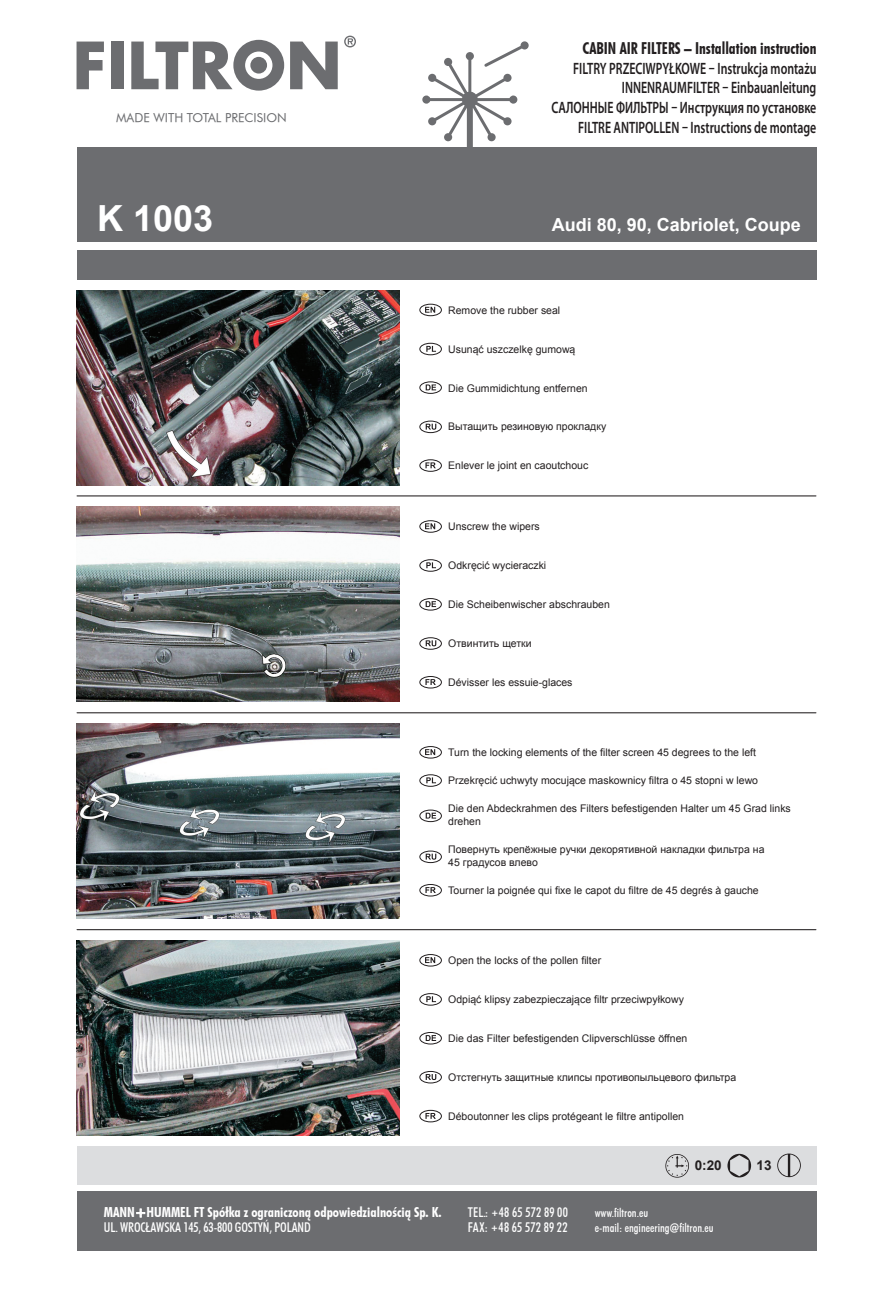
<style>
.page{position:relative;width:893px;height:1297px;background:#fff}
.page>*{position:absolute;margin:0;border:0;box-sizing:border-box;transform-origin:0 0}
.t1{font:700 36px "Arial";color:#fff}
.t2{font:700 18px "Arial";color:#fff}
.t3{font:600 16.5px/19.8px "Myriad Pro";color:#231f20;text-align:right;scale:.72 1}
.t4{font:16.5px "Futura Bd Cn AT";color:#231f20;scale:.92 1}
.t5{font:13.8px "Futura Bd Cn AT";color:#fff}
.t6{font:13.5px "Futura Md Cn AT";letter-spacing:-.01em;color:#fff}
.t7{font:13.5px/15px "Futura Md Cn AT";letter-spacing:.02em;color:#fff}
.t8{font:700 13.5px "Arial";color:#231f20}
.t9{font:12.45px "Futura Bk AT";color:#6c6d70}
.t10{font:12px/15px "Futura Md Cn AT";color:#fff}
.t11{font:10.5px/13px "Arial";color:#231f20}
.s1{font-family:"Futura Black AT";font-size:9px}
.s2{font-family:"Futura X Blk Cn AT";font-size:10.5px}
</style>
<div class="page">
<svg style="left:77px;top:42px;width:27px;height:47px"></svg>
<div style="left:111px;top:42px;width:12px;height:47px;background:#6c6d70"></div>
<svg style="left:131px;top:40px;width:153px;height:51px"></svg>
<svg style="left:290px;top:42px;width:48px;height:47px"></svg>
<svg style="left:344px;top:36px;width:12px;height:11px"></svg>
<div style="left:77px;top:147px;width:739px;height:95px;background:#6c6d70"></div>
<div style="left:77px;top:250px;width:739px;height:29px;background:#6c6d70"></div>
<svg style="left:422px;top:41px;width:107px;height:106px"></svg>
<div style="left:77px;top:1146px;width:739px;height:38px;background:#dcdddf"></div>
<div style="left:77px;top:1191px;width:739px;height:59px;background:#6c6d70"></div>
<svg style="left:136px;top:1208px;width:10px;height:10px"></svg>
<hr style="left:77px;top:495px;width:739px;height:1px;background:#231f20">
<hr style="left:77px;top:712px;width:739px;height:1px;background:#231f20">
<hr style="left:77px;top:929px;width:739px;height:1px;background:#231f20">
<svg style="left:665px;top:1154px;width:24px;height:24px"></svg>
<svg style="left:727px;top:1154px;width:24px;height:23px"></svg>
<svg style="left:777px;top:1153px;width:24px;height:24px"></svg>
<svg style="left:425px;top:307px;width:10px;height:6px"></svg>
<div style="left:419px;top:304px;width:23px;height:12px;border:1px solid #231f20;border-radius:50%"></div>
<svg style="left:426px;top:346px;width:10px;height:6px"></svg>
<div style="left:419px;top:343px;width:23px;height:12px;border:1px solid #231f20;border-radius:50%"></div>
<svg style="left:426px;top:384px;width:10px;height:6px"></svg>
<div style="left:419px;top:381px;width:23px;height:13px;border:1px solid #231f20;border-radius:50%"></div>
<svg style="left:426px;top:424px;width:10px;height:6px"></svg>
<div style="left:419px;top:421px;width:23px;height:12px;border:1px solid #231f20;border-radius:50%"></div>
<svg style="left:425px;top:462px;width:11px;height:6px"></svg>
<div style="left:419px;top:459px;width:23px;height:13px;border:1px solid #231f20;border-radius:50%"></div>
<svg style="left:425px;top:523px;width:10px;height:6px"></svg>
<div style="left:419px;top:520px;width:23px;height:13px;border:1px solid #231f20;border-radius:50%"></div>
<svg style="left:426px;top:562px;width:10px;height:6px"></svg>
<div style="left:419px;top:559px;width:23px;height:13px;border:1px solid #231f20;border-radius:50%"></div>
<svg style="left:426px;top:601px;width:10px;height:6px"></svg>
<div style="left:419px;top:598px;width:23px;height:12px;border:1px solid #231f20;border-radius:50%"></div>
<svg style="left:426px;top:640px;width:10px;height:6px"></svg>
<div style="left:419px;top:637px;width:23px;height:13px;border:1px solid #231f20;border-radius:50%"></div>
<svg style="left:425px;top:679px;width:11px;height:6px"></svg>
<div style="left:419px;top:676px;width:23px;height:12px;border:1px solid #231f20;border-radius:50%"></div>
<svg style="left:425px;top:749px;width:10px;height:6px"></svg>
<div style="left:419px;top:746px;width:23px;height:12px;border:1px solid #231f20;border-radius:50%"></div>
<svg style="left:426px;top:777px;width:10px;height:6px"></svg>
<div style="left:419px;top:774px;width:23px;height:13px;border:1px solid #231f20;border-radius:50%"></div>
<svg style="left:426px;top:813px;width:10px;height:6px"></svg>
<div style="left:419px;top:810px;width:23px;height:12px;border:1px solid #231f20;border-radius:50%"></div>
<svg style="left:426px;top:854px;width:10px;height:6px"></svg>
<div style="left:419px;top:851px;width:23px;height:12px;border:1px solid #231f20;border-radius:50%"></div>
<svg style="left:425px;top:887px;width:11px;height:6px"></svg>
<div style="left:419px;top:884px;width:23px;height:12px;border:1px solid #231f20;border-radius:50%"></div>
<svg style="left:425px;top:957px;width:10px;height:6px"></svg>
<div style="left:419px;top:954px;width:23px;height:12px;border:1px solid #231f20;border-radius:50%"></div>
<svg style="left:426px;top:996px;width:10px;height:6px"></svg>
<div style="left:419px;top:993px;width:23px;height:13px;border:1px solid #231f20;border-radius:50%"></div>
<svg style="left:426px;top:1035px;width:10px;height:6px"></svg>
<div style="left:419px;top:1032px;width:23px;height:12px;border:1px solid #231f20;border-radius:50%"></div>
<svg style="left:426px;top:1074px;width:10px;height:6px"></svg>
<div style="left:419px;top:1071px;width:23px;height:12px;border:1px solid #231f20;border-radius:50%"></div>
<svg style="left:425px;top:1113px;width:11px;height:6px"></svg>
<div style="left:419px;top:1110px;width:23px;height:12px;border:1px solid #231f20;border-radius:50%"></div>
<img style="left:77px;top:290px;width:323px;height:195px">
<img style="left:77px;top:507px;width:323px;height:195px">
<img style="left:77px;top:723px;width:323px;height:196px">
<img style="left:77px;top:940px;width:323px;height:195px">
<p class="t9" style="left:116px;top:110px;width:172px">MADE WITH TOTAL PRECISION</p>
<h1 class="t1" style="left:97px;top:195px;width:118px">K 1003</h1>
<h3 class="t4" style="left:582px;top:38px;width:256px">CABIN AIR FILTERS – Installation instruction</h3>
<h3 class="t3" style="left:551px;top:58px;width:370px">FILTRY PRZECIWPYŁKOWE – Instrukcja montażu INNENRAUMFILTER – Einbauanleitung<br>САЛОННЫЕ ФИЛЬТРЫ – Инструкция по установке FILTRE ANTIPOLLEN – Instructions de montage</h3>
<h2 class="t2" style="left:552px;top:213px;width:251px">Audi 80, 90, Cabriolet, Coupe</h2>
<p class="t11" style="left:448px;top:304px;width:114px">Remove the rubber seal</p>
<p class="t11" style="left:448px;top:342px;width:129px">Usunąć uszczelkę gumową</p>
<p class="t11" style="left:448px;top:381px;width:141px">Die Gummidichtung entfernen</p>
<p class="t11" style="left:448px;top:420px;width:160px">Вытащить резиновую прокладку</p>
<p class="t11" style="left:448px;top:459px;width:142px">Enlever le joint en caoutchouc</p>
<p class="t11" style="left:448px;top:520px;width:93px">Unscrew the wipers</p>
<p class="t11" style="left:448px;top:559px;width:100px">Odkręcić wycieraczki</p>
<p class="t11" style="left:448px;top:598px;width:163px">Die Scheibenwischer abschrauben</p>
<p class="t11" style="left:448px;top:637px;width:85px">Отвинтить щетки</p>
<p class="t11" style="left:448px;top:676px;width:126px">Dévisser les essuie-glaces</p>
<p class="t11" style="left:448px;top:746px;width:309px">Turn the locking elements of the filter screen 45 degrees to the left</p>
<p class="t11" style="left:448px;top:774px;width:311px">Przekręcić uchwyty mocujące maskownicy filtra o 45 stopni w lewo</p>
<p class="t11" style="left:448px;top:802px;width:344px">Die den Abdeckrahmen des Filters befestigenden Halter um 45 Grad links drehen</p>
<p class="t11" style="left:448px;top:843px;width:318px">Повернуть крепёжные ручки декорятивной накладки фильтра на<br>45 градусов влево</p>
<p class="t11" style="left:448px;top:884px;width:312px">Tourner la poignée qui fixe le capot du filtre de 45 degrés à gauche</p>
<p class="t11" style="left:448px;top:954px;width:154px">Open the locks of the pollen filter</p>
<p class="t11" style="left:448px;top:993px;width:237px">Odpiąć klipsy zabezpieczające filtr przeciwpyłkowy</p>
<p class="t11" style="left:448px;top:1032px;width:241px">Die das Filter befestigenden Clipverschlüsse öffnen</p>
<p class="t11" style="left:448px;top:1071px;width:289px">Отстегнуть защитные клипсы противопыльцевого фильтра</p>
<p class="t11" style="left:448px;top:1110px;width:237px">Déboutonner les clips protégeant le filtre antipollen</p>
<p class="t8" style="left:695px;top:1156px;width:29px">0:20</p>
<p class="t8" style="left:756px;top:1156px;width:17px">13</p>
<h3 class="t5" style="left:104px;top:1204px;width:339px">MANN+HUMMEL FT Spółka z ograniczoną odpowiedzialnością Sp. K.</h3>
<p class="t6" style="left:104px;top:1219px;width:208px">UL. WROCŁAWSKA 145, 63-800 GOSTYŃ, POLAND</p>
<p class="t7" style="left:468px;top:1205px;width:102px">TEL.: <span class="s1">+</span>48 65 572 89 00<br>FAX: <span class="s1">+</span>48 65 572 89 22</p>
<p class="t10" style="left:595px;top:1205px;width:120px">www.filtron.eu<br>e-mail: engineering<span class="s2">@</span>filtron.eu</p>
</div>
